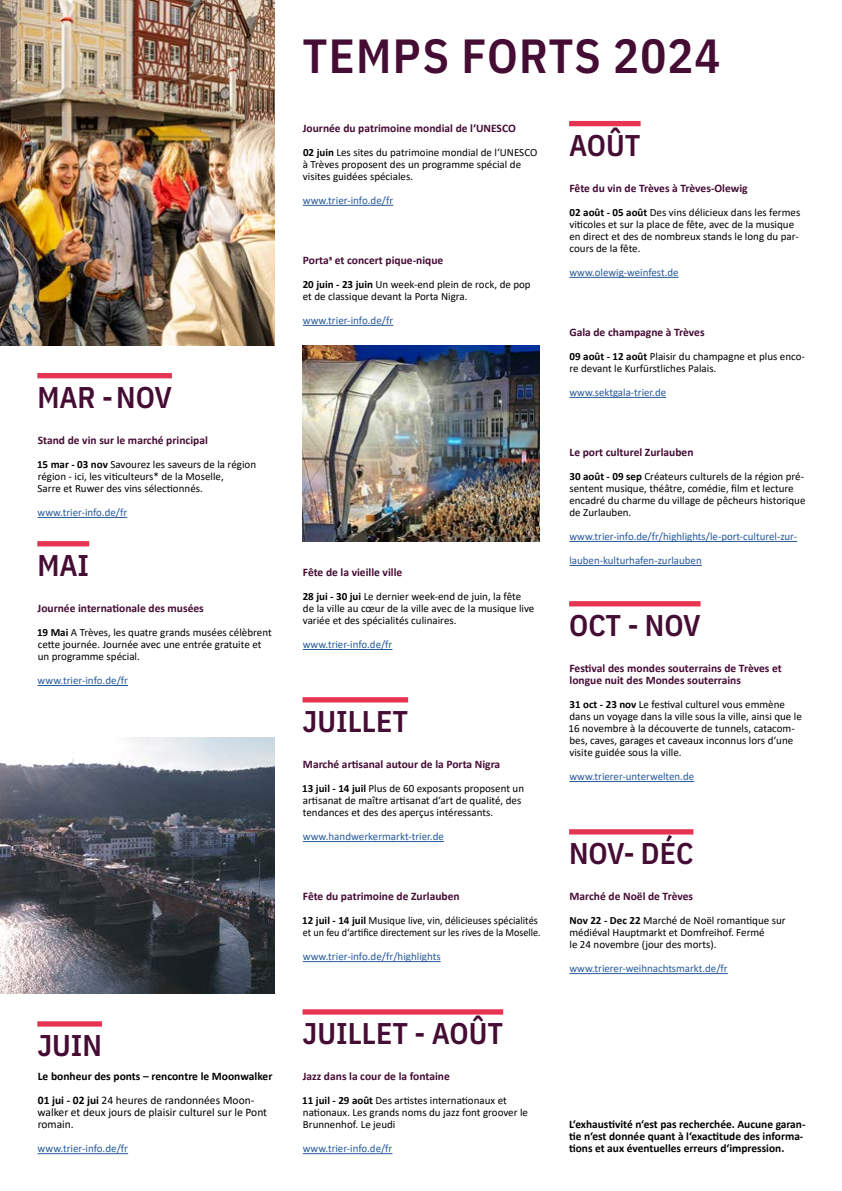
<style>
.page{position:relative;width:842px;height:1191px;background:#fff}
.page>*{position:absolute;margin:0;border:0;box-sizing:border-box;transform-origin:0 0}
.t1{font:600 48px "IBM Plex Sans Cond";letter-spacing:.025em;color:#450c34}
.t2{font:600 30px "IBM Plex Sans Cond";color:#450c34}
.t3{font:700 11.5px/12px "Calibri";color:#450c34}
.t4{font:700 11.5px/12px "Calibri";color:#000}
.t5{font:11.5px/12px "Calibri";color:#000}
.t6{font:11px/12px "Calibri";color:#000}
.t7{font:11px/24px "Calibri";color:#275b9b}
.t8{font:11px/12px "Calibri";color:#000;scale:.95 1}
.s1{font-weight:700}
.s2{font-weight:400}
</style>
<div class="page">
<img style="left:0;top:0;width:274px;height:346px">
<hr style="left:38px;top:517px;width:89px;height:1px;background:#275b9b">
<hr style="left:38px;top:685px;width:90px;height:1px;background:#275b9b">
<hr style="left:38px;top:1153px;width:90px;height:1px;background:#275b9b">
<div style="left:37px;top:373px;width:135px;height:5px;background:#e73452"></div>
<div style="left:37px;top:541px;width:52px;height:5px;background:#e73452"></div>
<div style="left:37px;top:1021px;width:65px;height:5px;background:#e73452"></div>
<hr style="left:303px;top:205px;width:90px;height:1px;background:#275b9b">
<hr style="left:303px;top:325px;width:90px;height:1px;background:#275b9b">
<hr style="left:303px;top:649px;width:89px;height:1px;background:#275b9b">
<hr style="left:303px;top:841px;width:141px;height:1px;background:#275b9b">
<hr style="left:303px;top:961px;width:138px;height:1px;background:#275b9b">
<hr style="left:303px;top:1153px;width:89px;height:1px;background:#275b9b">
<div style="left:303px;top:697px;width:105px;height:5px;background:#e73452"></div>
<div style="left:303px;top:1009px;width:200px;height:5px;background:#e73452"></div>
<hr style="left:569px;top:277px;width:110px;height:1px;background:#275b9b">
<hr style="left:569px;top:397px;width:97px;height:1px;background:#275b9b">
<hr style="left:569px;top:541px;width:228px;height:1px;background:#275b9b">
<hr style="left:569px;top:565px;width:133px;height:1px;background:#275b9b">
<hr style="left:569px;top:781px;width:125px;height:1px;background:#275b9b">
<hr style="left:569px;top:973px;width:159px;height:1px;background:#275b9b">
<div style="left:569px;top:121px;width:71px;height:5px;background:#e73452"></div>
<div style="left:569px;top:601px;width:131px;height:5px;background:#e73452"></div>
<div style="left:569px;top:829px;width:124px;height:5px;background:#e73452"></div>
<img style="left:303px;top:346px;width:236px;height:195px">
<img style="left:0;top:737px;width:274px;height:256px">
<h2 class="t2" style="left:37px;top:374px;width:136px">MAR - NOV</h2>
<p class="t3" style="left:38px;top:434px;width:172px">Stand de vin sur le marché principal</p>
<p class="t6" style="left:37px;top:458px;width:221px"><span class="s1">15 mar - 03 nov</span> Savourez les saveurs de la région région - ici, les viticulteurs* de la Moselle,<br>Sarre et Ruwer des vins sélectionnés.</p>
<p class="t7" style="left:38px;top:500px;width:91px">www.trier-info.de/fr</p>
<h2 class="t2" style="left:37px;top:542px;width:53px">MAI</h2>
<p class="t3" style="left:38px;top:602px;width:168px">Journée internationale des musées</p>
<p class="t6" style="left:37px;top:626px;width:236px"><span class="s1">19 Mai</span> A Trèves, les quatre grands musées célèbrent cette journée. Journée avec une entrée gratuite et un programme spécial.</p>
<p class="t7" style="left:38px;top:668px;width:92px">www.trier-info.de/fr</p>
<h2 class="t2" style="left:37px;top:1022px;width:66px">JUIN</h2>
<p class="t4" style="left:38px;top:1064px;width:236px;line-height:24px">Le bonheur des ponts – rencontre le Moonwalker<br>01 jui - 02 jui <span class="s2">24 heures de randonnées Moon-</span></p>
<p class="t5" style="left:38px;top:1106px;width:231px">walker et deux jours de plaisir culturel sur le Pont romain.</p>
<p class="t7" style="left:38px;top:1136px;width:92px">www.trier-info.de/fr</p>
<h1 class="t1" style="left:303px;top:19px;width:419px">TEMPS FORTS 2024</h1>
<p class="t3" style="left:303px;top:122px;width:215px">Journée du patrimoine mondial de l‘UNESCO</p>
<p class="t6" style="left:303px;top:146px;width:236px"><span class="s1">02 juin</span> Les sites du patrimoine mondial de l‘UNESCO à Trèves proposent des un programme spécial de visites guidées spéciales.</p>
<p class="t7" style="left:303px;top:188px;width:92px">www.trier-info.de/fr</p>
<p class="t3" style="left:303px;top:254px;width:142px">Porta3 et concert pique-nique</p>
<p class="t6" style="left:303px;top:278px;width:229px"><span class="s1">20 juin - 23 juin</span> Un week-end plein de rock, de pop et de classique devant la Porta Nigra.</p>
<p class="t7" style="left:303px;top:308px;width:92px">www.trier-info.de/fr</p>
<p class="t3" style="left:303px;top:566px;width:101px">Fête de la vieille ville</p>
<p class="t6" style="left:303px;top:590px;width:233px"><span class="s1">28 jui - 30 jui</span> Le dernier week-end de juin, la fête de la ville au cœur de la ville avec de la musique live variée et des spécialités culinaires.</p>
<p class="t7" style="left:303px;top:632px;width:91px">www.trier-info.de/fr</p>
<h2 class="t2" style="left:303px;top:698px;width:107px">JUILLET</h2>
<p class="t3" style="left:303px;top:758px;width:199px">Marché artisanal autour de la Porta Nigra</p>
<p class="t6" style="left:302px;top:782px;width:223px"><span class="s1">13 juil - 14 juil</span> Plus de 60 exposants proposent un artisanat de maître artisanat d‘art de qualité, des tendances et des des aperçus intéressants.</p>
<p class="t7" style="left:303px;top:824px;width:143px">www.handwerkermarkt-trier.de</p>
<p class="t3" style="left:303px;top:890px;width:158px">Fête du patrimoine de Zurlauben</p>
<p class="t8" style="left:302px;top:914px;width:252px"><span class="s1">12 juil - 14 juil</span> Musique live, vin, délicieuses spécialités et un feu d‘artifice directement sur les rives de la Moselle.</p>
<p class="t7" style="left:303px;top:944px;width:139px">www.trier-info.de/fr/highlights</p>
<h2 class="t2" style="left:303px;top:1010px;width:202px">JUILLET - AOÛT</h2>
<p class="t3" style="left:303px;top:1070px;width:149px">Jazz dans la cour de la fontaine</p>
<p class="t6" style="left:302px;top:1094px;width:227px"><span class="s1">11 juil - 29 août</span> Des artistes internationaux et nationaux. Les grands noms du jazz font groover le<br>Brunnenhof. Le jeudi</p>
<p class="t7" style="left:303px;top:1136px;width:91px">www.trier-info.de/fr</p>
<h2 class="t2" style="left:569px;top:122px;width:73px">AOÛT</h2>
<p class="t3" style="left:569px;top:182px;width:180px">Fête du vin de Trèves à Trèves-Olewig</p>
<p class="t6" style="left:569px;top:206px;width:232px"><span class="s1">02 août - 05 août</span> Des vins délicieux dans les fermes viticoles et sur la place de fête, avec de la musique en direct et des de nombreux stands le long du par&shy;cours de la fête.</p>
<p class="t7" style="left:569px;top:260px;width:111px">www.olewig-weinfest.de</p>
<p class="t3" style="left:569px;top:326px;width:137px">Gala de champagne à Trèves</p>
<p class="t6" style="left:569px;top:350px;width:237px"><span class="s1">09 août - 12 août</span> Plaisir du champagne et plus enco&shy;re devant le Kurfürstliches Palais.</p>
<p class="t7" style="left:569px;top:380px;width:98px">www.sektgala-trier.de</p>
<p class="t3" style="left:569px;top:446px;width:125px">Le port culturel Zurlauben</p>
<p class="t6" style="left:569px;top:470px;width:238px"><span class="s1">30 août - 09 sep</span> Créateurs culturels de la région pré&shy;sentent musique, théâtre, comédie, film et lecture encadré du charme du village de pêcheurs historique de Zurlauben.</p>
<p class="t7" style="left:569px;top:524px;width:229px">www.trier-info.de/fr/highlights/le-port-culturel-zur&shy;lauben-kulturhafen-zurlauben</p>
<h2 class="t2" style="left:569px;top:602px;width:133px">OCT - NOV</h2>
<p class="t3" style="left:569px;top:662px;width:214px">Festival des mondes souterrains de Trèves et longue nuit des Mondes souterrains</p>
<p class="t6" style="left:568px;top:698px;width:235px"><span class="s1">31 oct - 23 nov</span> Le festival culturel vous emmène dans un voyage dans la ville sous la ville, ainsi que le 16 novembre à la découverte de tunnels, catacom&shy;bes, caves, garages et caveaux inconnus lors d‘une visite guidée sous la ville.</p>
<p class="t7" style="left:569px;top:764px;width:126px">www.trierer-unterwelten.de</p>
<h2 class="t2" style="left:569px;top:830px;width:126px">NOV- DÉC</h2>
<p class="t3" style="left:569px;top:890px;width:125px">Marché de Noël de Trèves</p>
<p class="t6" style="left:569px;top:914px;width:218px"><span class="s1">Nov 22 - Dec 22</span> Marché de Noël romantique sur médiéval Hauptmarkt et Domfreihof. Fermé<br>le 24 novembre (jour des morts).</p>
<p class="t7" style="left:569px;top:956px;width:160px">www.trierer-weihnachtsmarkt.de/fr</p>
<p class="t4" style="left:569px;top:1117px;width:238px">L‘exhaustivité n‘est pas recherchée. Aucune garan&shy;tie n‘est donnée quant à l‘exactitude des informa&shy;tions et aux éventuelles erreurs d‘impression.</p>
</div>
